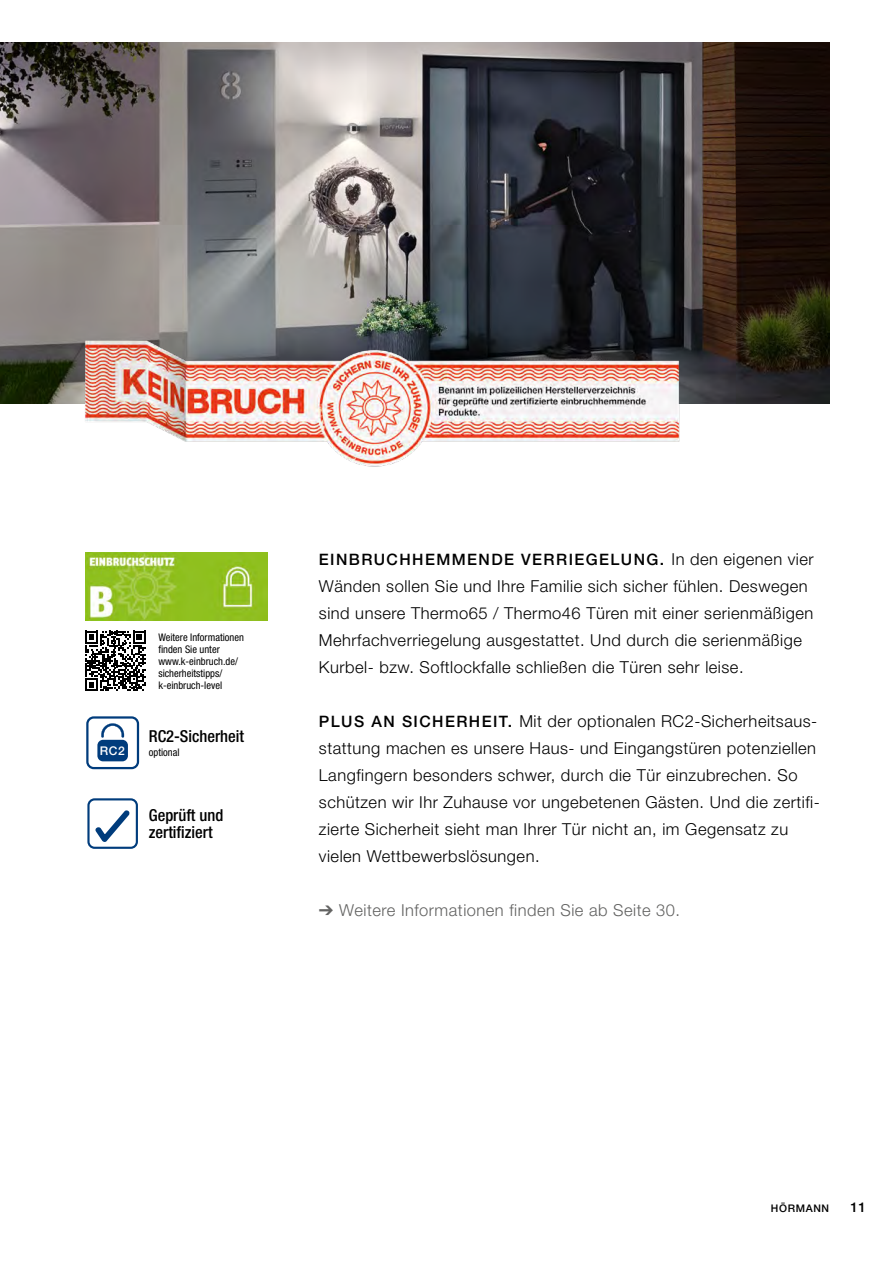
<style>
.page{position:relative;width:893px;height:1263px;background:#fff}
.page>*{position:absolute;margin:0;border:0;box-sizing:border-box;transform-origin:0 0}
.t1{font:300 16.5px/27px "Hoermann Helvetica Neue";letter-spacing:.03em;color:#000}
.t2{font:300 16.5px "Hoermann Helvetica Neue";letter-spacing:.03em;color:#636362}
.t3{font:500 condensed 16.5px/16.5px "Hoermann Helvetica Neue";color:#000}
.t4{font:500 15.75px "Hoermann Helvetica Neue";letter-spacing:.09em;color:#000}
.t5{font:500 13.5px "Hoermann Helvetica Neue";color:#000}
.t6{font:500 12px "Hoermann Helvetica Neue";color:#fff}
.t7{font:condensed 10.5px/12px "Hoermann Helvetica Neue";color:#000}
.t8{font:500 10.5px "Hoermann Helvetica Neue";letter-spacing:.06em;color:#000}
.s1{font-weight:300;font-size:16.5px}
.s2{font-weight:500;font-size:15.75px}
</style>
<div class="page">
<img style="left:0;top:43px;width:829px;height:361px">
<img style="left:79px;top:340px;width:607px;height:127px">
<img style="left:85px;top:553px;width:183px;height:67px">
<svg style="left:85px;top:631px;width:61px;height:60px"></svg>
<div style="left:86px;top:716px;width:53px;height:53px;border:2px solid #003c7c;border-radius:6px"></div>
<div style="left:97px;top:740px;width:31px;height:21px;background:#003c7c;border-radius:6px"></div>
<svg style="left:101px;top:723px;width:23px;height:15px"></svg>
<div style="left:87px;top:798px;width:51px;height:51px;border:2px solid #003c7c;border-radius:6px"></div>
<svg style="left:95px;top:810px;width:35px;height:32px"></svg>
<p class="t6" style="left:100px;top:742px;width:27px">RC2</p>
<p class="t7" style="left:158px;top:631px;width:87px">Weitere Informationen finden Sie unter www.k-einbruch.de/ sicherheitstipps/ k-einbruch-level</p>
<p class="t3" style="left:149px;top:727px;width:97px">RC2-Sicherheit</p>
<p class="t7" style="left:149px;top:745px;width:32px">optional</p>
<p class="t3" style="left:149px;top:806px;width:76px">Geprüft und zertifiziert</p>
<p class="t4" style="left:319px;top:548px;width:496px">EINBRUCHHEMMENDE VERRIEGELUNG. <span class="s1">In den eigenen vier</span></p>
<p class="t1" style="left:319px;top:571px;width:496px">Wänden sollen Sie und Ihre Familie sich sicher fühlen. Deswegen sind unsere Thermo65 / Thermo46 Türen mit einer serienmäßigen Mehrfachverriegelung ausgestattet. Und durch die serienmäßige Kurbel- bzw. Softlockfalle schließen die Türen sehr leise.</p>
<p class="t1" style="left:319px;top:706px;width:502px"><span class="s2">PLUS AN SICHERHEIT.</span> Mit der optionalen RC2-Sicherheitsaus&shy;stattung machen es unsere Haus- und Eingangstüren potenziellen Langfingern besonders schwer, durch die Tür einzubrechen. So schützen wir Ihr Zuhause vor ungebetenen Gästen. Und die zertifi&shy;zierte Sicherheit sieht man Ihrer Tür nicht an, im Gegensatz zu vielen Wettbewerbslösungen.</p>
<p class="t2" style="left:319px;top:898px;width:363px">➔ Weitere Informationen finden Sie ab Seite 30.</p>
<p class="t8" style="left:771px;top:1201px;width:60px">HÖRMANN</p>
<p class="t5" style="left:850px;top:1198px;width:17px">11</p>
</div>
